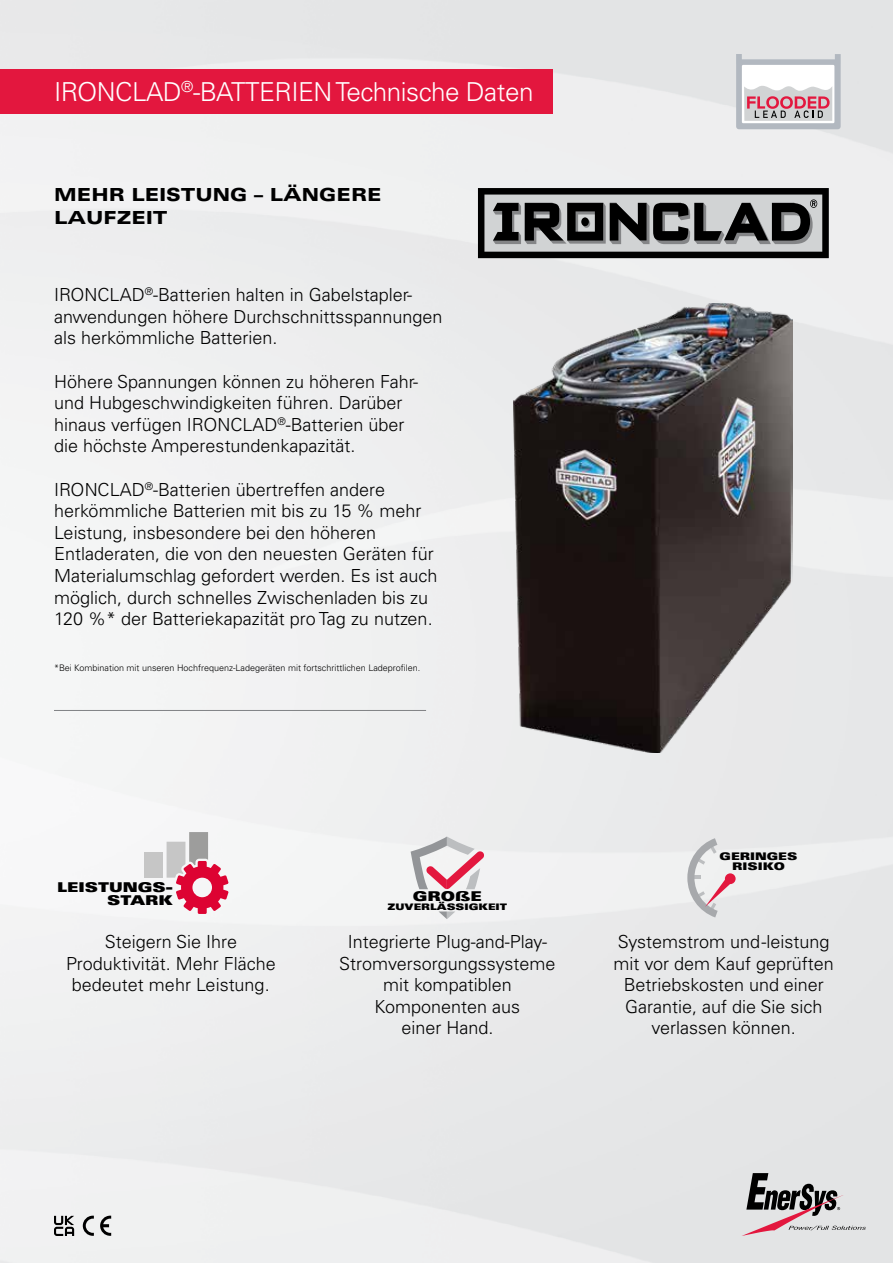
<style>
.page{position:relative;width:893px;height:1263px;background:#fff}
.page>*{position:absolute;margin:0;border:0;box-sizing:border-box;transform-origin:0 0}
.t1{font:300 26.1px "Univers LT Pro 45";letter-spacing:-.02em;color:#fff}
.t2{font:300 18px/21.6px "Univers LT Pro 45";color:#000}
.t3{font:900 expanded 18px/23.2px "Univers LT Pro";color:#000}
.t4{font:13.5px/13.5px "Univers LT Pro X Black Ext";color:#000;text-align:right}
.t5{font:10.5px/10.5px "Univers LT Pro X Black Ext";color:#000;text-align:center}
.t6{font:300 9px "Univers LT Pro 45";color:#000}
.t7{font:9px "Univers LT Pro X Black Ext";color:#000}
</style>
<div class="page">
<img style="left:0;top:0;width:893px;height:1263px">
<div style="left:0;top:69px;width:553px;height:45px;background:#e3173e"></div>
<hr style="left:54px;top:710px;width:372px;height:1px;background:#808285">
<svg style="left:736px;top:54px;width:105px;height:75px"></svg>
<svg style="left:411px;top:836px;width:73px;height:53px"></svg>
<svg style="left:439px;top:911px;width:16px;height:8px"></svg>
<svg style="left:687px;top:838px;width:49px;height:79px"></svg>
<svg style="left:83px;top:1216px;width:11px;height:20px"></svg>
<svg style="left:100px;top:1216px;width:11px;height:20px"></svg>
<svg style="left:54px;top:1216px;width:20px;height:20px"></svg>
<svg style="left:742px;top:1173px;width:124px;height:63px"></svg>
<svg style="left:478px;top:188px;width:351px;height:70px"></svg>
<svg style="left:167px;top:832px;width:62px;height:82px"></svg>
<div style="left:144px;top:852px;width:19px;height:26px;background:#c6c6c6"></div>
<img style="left:514px;top:303px;width:279px;height:450px">
<h1 class="t1" style="left:54px;top:76px;width:481px">IRONCLAD<sup>®</sup>-BATTERIEN Technische Daten</h1>
<p class="t3" style="left:54px;top:183px;width:329px">MEHR LEISTUNG – LÄNGERE<br>LAUFZEIT</p>
<p class="t2" style="left:54px;top:284px;width:390px">IRONCLAD<sup>®</sup>-Batterien halten in Gabelstapler&shy;anwendungen höhere Durchschnittsspannungen als herkömmliche Batterien.</p>
<p class="t2" style="left:54px;top:370px;width:365px">Höhere Spannungen können zu höheren Fahr&shy;und Hubgeschwindigkeiten führen. Darüber hinaus verfügen IRONCLAD<sup>®</sup>-Batterien über die höchste Amperestundenkapazität.</p>
<p class="t2" style="left:54px;top:478px;width:385px">IRONCLAD<sup>®</sup>-Batterien übertreffen andere herkömmliche Batterien mit bis zu 15 % mehr Leistung, insbesondere bei den höheren Entladeraten, die von den neuesten Geräten für Materialumschlag gefordert werden. Es ist auch möglich, durch schnelles Zwischenladen bis zu 120 %* der Batteriekapazität pro Tag zu nutzen.</p>
<p class="t6" style="left:54px;top:662px;width:368px">*Bei Kombination mit unseren Hochfrequenz-Ladegeräten mit fortschrittlichen Ladeprofilen.</p>
<p class="t4" style="left:57px;top:880px;width:117px">LEISTUNGS-<br>STARK</p>
<p class="t4" style="left:413px;top:889px;width:71px">GROßE</p>
<p class="t7" style="left:387px;top:901px;width:121px">ZUVERLÄSSIGKEIT</p>
<p class="t2" style="left:66px;top:931px;width:211px;text-align:center">Steigern Sie Ihre<br>Produktivität. Mehr Fläche bedeutet mehr Leistung.</p>
<p class="t2" style="left:339px;top:931px;width:218px;text-align:center">Integrierte Plug-and-Play-<br>Stromversorgungssysteme mit kompatiblen<br>Komponenten aus<br>einer Hand.</p>
<p class="t5" style="left:720px;top:850px;width:79px">GERINGES<br>RISIKO</p>
<p class="t2" style="left:613px;top:931px;width:222px;text-align:center">Systemstrom und -leistung mit vor dem Kauf geprüften<br>Betriebskosten und einer<br>Garantie, auf die Sie sich verlassen können.</p>
</div>
